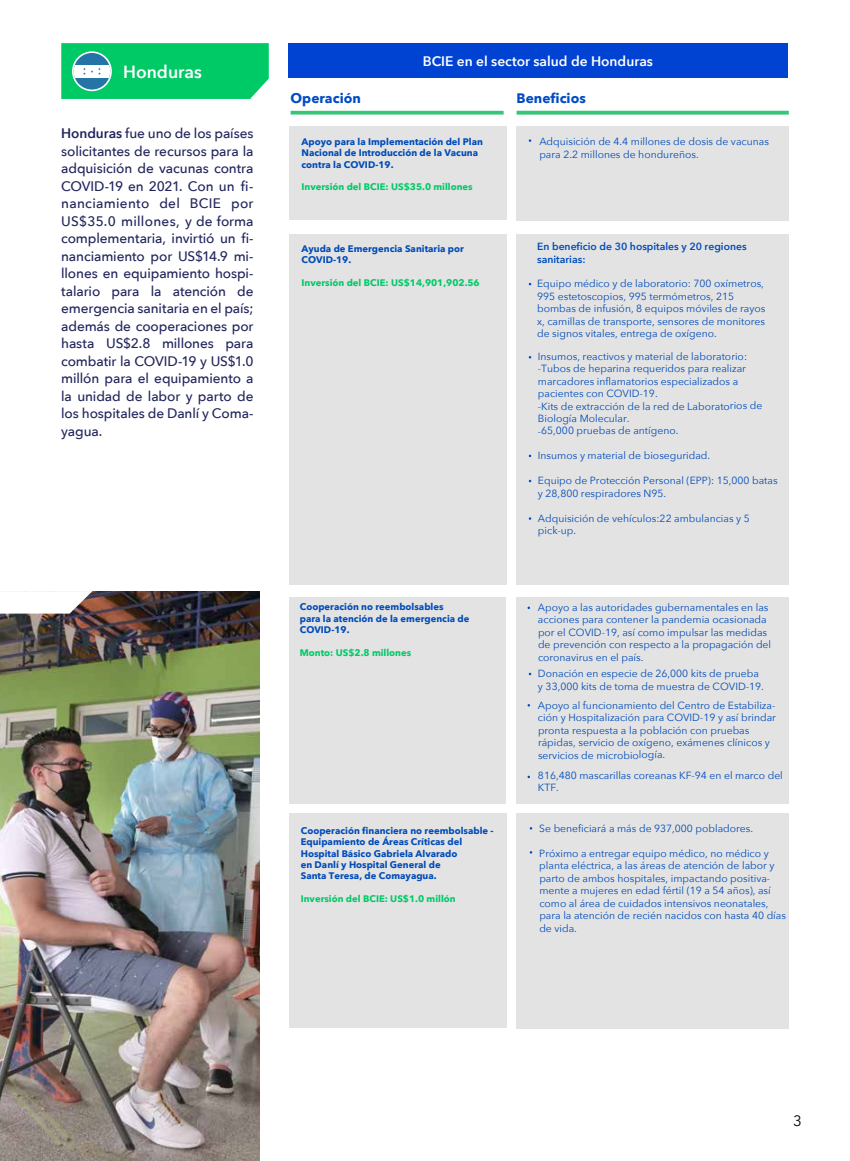
<style>
.page{position:relative;width:850px;height:1161px;background:#fff}
.page>*{position:absolute;margin:0;border:0;box-sizing:border-box;transform-origin:0 0}
.t1{font:600 17.5px "Avenir Next";color:#fff}
.t2{font:15px "Avenir Next";color:#000}
.t3{font:500 13.75px/17.5px "Avenir Next";letter-spacing:-.01em;color:#20245b;text-align:justify}
.t4{font:600 13.75px "Avenir Next";color:#fff}
.t5{font:700 13.75px "Avenir Next";color:#004bc5}
.t6{font:10.38px/12.5px "Avenir Next";color:#004bb9}
.t7{font:600 10.38px/12.5px "Avenir Next";color:#004bb9}
.t8{font:700 9.5px/11.4px "Avenir Next";color:#004bb9}
.t9{font:700 9.5px "Avenir Next";color:#00ca66}
.s1{font-weight:600}
</style>
<div class="page">
<svg style="left:61px;top:43px;width:208px;height:56px;background:#15c974"></svg>
<svg style="left:291px;top:111px;width:213px;height:4px"></svg>
<svg style="left:517px;top:111px;width:272px;height:4px"></svg>
<div style="left:289px;top:126px;width:218px;height:94px;background:#e3e3e3"></div>
<div style="left:516px;top:126px;width:273px;height:94px;background:#e3e3e3"></div>
<div style="left:289px;top:597px;width:217px;height:206px;background:#e3e3e3"></div>
<div style="left:517px;top:597px;width:272px;height:206px;background:#e3e3e3"></div>
<div style="left:516px;top:812px;width:272px;height:216px;background:#e3e3e3"></div>
<div style="left:289px;top:813px;width:218px;height:215px;background:#e3e3e3"></div>
<div style="left:288px;top:43px;width:500px;height:35px;background:#0042d2"></div>
<div style="left:289px;top:235px;width:218px;height:350px;background:#e3e3e3"></div>
<div style="left:516px;top:235px;width:273px;height:350px;background:#e3e3e3"></div>
<img style="left:0;top:591px;width:260px;height:569px">
<svg style="left:0;top:591px;width:93px;height:22px"></svg>
<h1 class="t1" style="left:123px;top:57px;width:80px">Honduras</h1>
<p class="t3" style="left:61px;top:124px;width:194px"><span class="s1">Honduras</span> fue uno de los países solicitantes de recursos para la adquisición de vacunas contra COVID-19 en 2021. Con un fi&shy;nanciamiento del BCIE por US$35.0 millones, y de forma complementaria, invirtió un fi&shy;nanciamiento por US$14.9 mi&shy;llones en equipamiento hospi&shy;talario para la atención de emergencia sanitaria en el país; además de cooperaciones por hasta US$2.8 millones para combatir la COVID-19 y US$1.0 millón para el equipamiento a la unidad de labor y parto de los hospitales de Danlí y Coma&shy;yagua.</p>
<h3 class="t4" style="left:423px;top:49px;width:232px">BCIE en el sector salud de Honduras</h3>
<h3 class="t5" style="left:291px;top:87px;width:72px">Operación</h3>
<h3 class="t5" style="left:517px;top:87px;width:71px">Beneficios</h3>
<p class="t6" style="left:539px;top:135px;width:231px">Adquisición de 4.4 millones de dosis de vacunas para 2.2 millones de hondureños.</p>
<p class="t8" style="left:302px;top:135px;width:183px">Apoyo para la Implementación del Plan<br>Nacional de Introducción de la Vacuna contra la COVID-19.</p>
<p class="t9" style="left:302px;top:179px;width:173px">Inversión del BCIE: US$35.0 millones</p>
<p class="t8" style="left:302px;top:243px;width:164px">Ayuda de Emergencia Sanitaria por<br>COVID-19.</p>
<p class="t9" style="left:302px;top:274px;width:180px">Inversión del BCIE: US$14,901,902.56</p>
<p class="t7" style="left:537px;top:240px;width:211px">En beneficio de 30 hospitales y 20 regiones sanitarias:</p>
<p class="t6" style="left:537px;top:277px;width:230px">Equipo médico y de laboratorio: 700 oxímetros, 995 estetoscopios, 995 termómetros, 215 bombas de infusión, 8 equipos móviles de rayos x, camillas de transporte, sensores de monitores de signos vitales, entrega de oxígeno.</p>
<p class="t6" style="left:538px;top:349px;width:226px">Insumos, reactivos y material de laboratorio: -Tubos de heparina requeridos para realizar marcadores inflamatorios especializados a pacientes con COVID-19.<br>-Kits de extracción de la red de Laboratorios de Biología Molecular.<br>-65,000 pruebas de antígeno.</p>
<p class="t6" style="left:538px;top:449px;width:174px">Insumos y material de bioseguridad.</p>
<p class="t6" style="left:538px;top:474px;width:241px">Equipo de Protección Personal (EPP): 15,000 batas y 28,800 respiradores N95.</p>
<p class="t6" style="left:538px;top:511px;width:214px">Adquisición de vehículos:22 ambulancias y 5 pick-up.</p>
<p class="t8" style="left:300px;top:601px;width:171px">Cooperación no reembolsables<br>para la atención de la emergencia de<br>COVID-19.</p>
<p class="t9" style="left:300px;top:644px;width:113px">Monto: US$2.8 millones</p>
<p class="t6" style="left:538px;top:600px;width:235px">Apoyo a las autoridades gubernamentales en las acciones para contener la pandemia ocasionada por el COVID-19, así como impulsar las medidas de prevención con respecto a la propagación del coronavirus en el país.</p>
<p class="t6" style="left:538px;top:667px;width:227px">Donación en especie de 26,000 kits de prueba y 33,000 kits de toma de muestra de COVID-19.</p>
<p class="t6" style="left:538px;top:698px;width:239px">Apoyo al funcionamiento del Centro de Estabiliza&shy;ción y Hospitalización para COVID-19 y así brindar pronta respuesta a la población con pruebas rápidas, servicio de oxígeno, exámenes clínicos y servicios de microbiología.</p>
<p class="t6" style="left:538px;top:768px;width:246px">816,480 mascarillas coreanas KF-94 en el marco del<br>KTF.</p>
<p class="t8" style="left:301px;top:824px;width:194px">Cooperación financiera no reembolsable - Equipamiento de Áreas Críticas del Hospital Básico Gabriela Alvarado<br>en Danlí y Hospital General de<br>Santa Teresa, de Comayagua.</p>
<p class="t9" style="left:301px;top:890px;width:156px">Inversión del BCIE: US$1.0 millón</p>
<p class="t6" style="left:539px;top:821px;width:215px">Se beneficiará a más de 937,000 pobladores.</p>
<p class="t6" style="left:539px;top:846px;width:248px">Próximo a entregar equipo médico, no médico y planta eléctrica, a las áreas de atención de labor y parto de ambos hospitales, impactando positiva&shy;mente a mujeres en edad fértil (19 a 54 años), así como al área de cuidados intensivos neonatales, para la atención de recién nacidos con hasta 40 días de vida.</p>
<h2 class="t2" style="left:793px;top:1107px;width:10px">3</h2>
</div>
